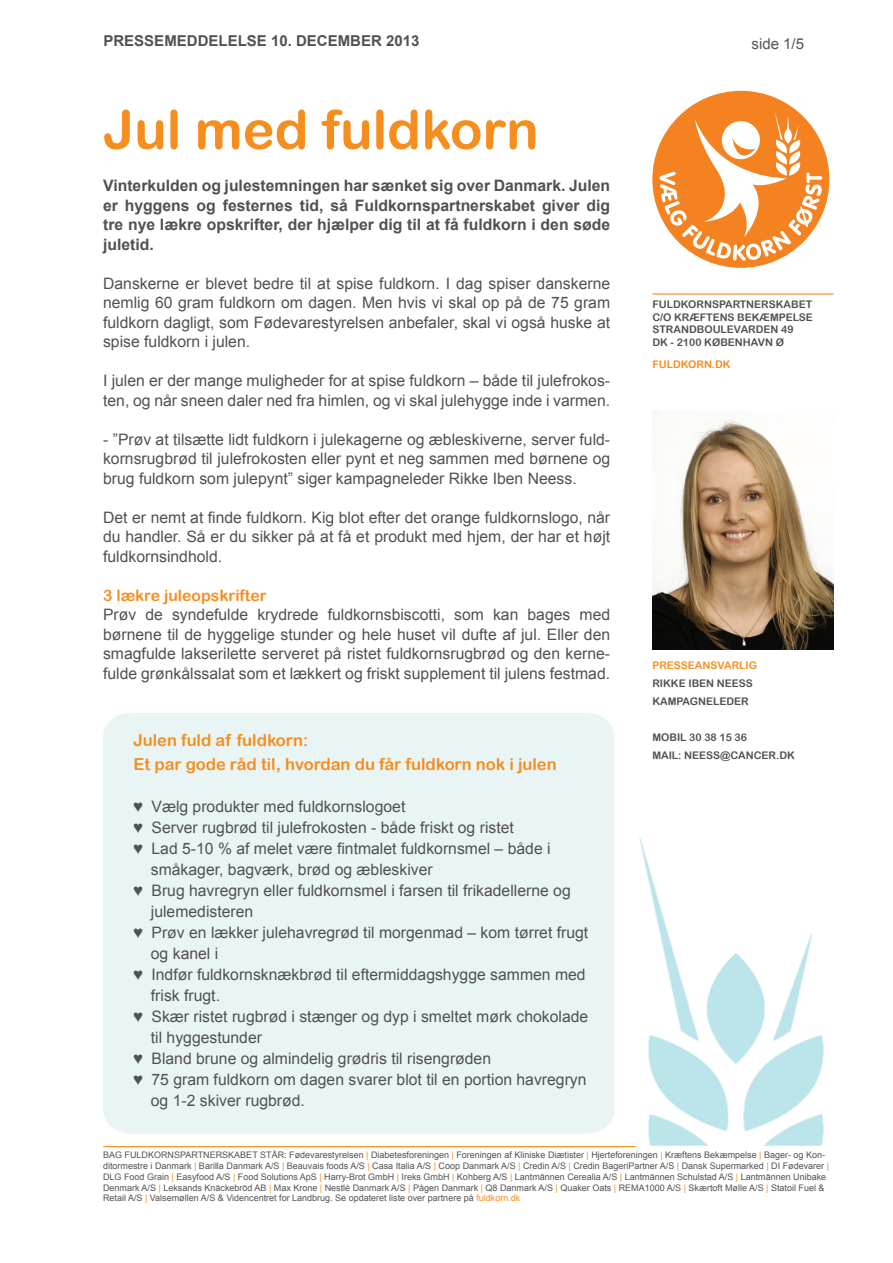
<style>
.page{position:relative;width:893px;height:1263px;background:#fff}
.page>*{position:absolute;margin:0;border:0;box-sizing:border-box;transform-origin:0 0}
.t1{font:54px "Arial Rounded MT Bold";color:#f68e1f}
.t2{font:16.5px/24px "Arial Rounded MT Bold";color:#f68d1e}
.t3{font:15.75px/19.5px "Arial";color:#515151;text-align:justify}
.t4{font:700 15.75px/19.5px "Arial";color:#515151;text-align:justify}
.t5{font:15.75px "Arial Rounded MT Bold";color:#f68d1e}
.t6{font:700 15px "Arial";color:#535251}
.t7{font:15px "Arial";color:#535251}
.t8{font:10.5px/12.6px "Arial Rounded MT Bold";color:#515151}
.t9{font:10.5px "Arial Rounded MT Bold";color:#f68d1e}
.t10{font:9px/10.8px "Arial";color:#535251}
.s1{color:#f68d1e}
</style>
<div class="page">
<div style="left:652px;top:91px;width:177px;height:177px;background:#f58220;border-radius:50%"></div>
<svg style="left:659px;top:111px;width:163px;height:150px"></svg>
<hr style="left:652px;top:293px;width:182px;height:2px;background:#f68d1e">
<img style="left:598px;top:837px;width:226px;height:311px">
<hr style="left:103px;top:1146px;width:533px;height:1px;background:#f68d1e">
<img style="left:652px;top:410px;width:182px;height:239px">
<p class="t6" style="left:103px;top:31px;width:317px">PRESSEMEDDELELSE 10. DECEMBER 2013</p>
<p class="t7" style="left:752px;top:33px;width:54px">side 1/5</p>
<h1 class="t1" style="left:103px;top:98px;width:437px">Jul med fuldkorn</h1>
<p class="t4" style="left:103px;top:176px;width:509px">Vinterkulden og julestemningen har sænket sig over Danmark. Julen er hyggens og festernes tid, så Fuldkornspartnerskabet giver dig tre nye lækre opskrifter, der hjælper dig til at få fuldkorn i den søde juletid.</p>
<p class="t3" style="left:103px;top:273px;width:509px">Danskerne er blevet bedre til at spise fuldkorn. I dag spiser danskerne nemlig 60 gram fuldkorn om dagen. Men hvis vi skal op på de 75 gram fuldkorn dagligt, som Fødevarestyrelsen anbefaler, skal vi også huske at spise fuldkorn i julen.</p>
<p class="t3" style="left:103px;top:371px;width:509px">I julen er der mange muligheder for at spise fuldkorn – både til julefrokos&shy;ten, og når sneen daler ned fra himlen, og vi skal julehygge inde i varmen.</p>
<p class="t3" style="left:103px;top:429px;width:509px">- ”Prøv at tilsætte lidt fuldkorn i julekagerne og æbleskiverne, server fuld&shy;kornsrugbrød til julefrokosten eller pynt et neg sammen med børnene og brug fuldkorn som julepynt” siger kampagneleder Rikke Iben Neess.</p>
<p class="t3" style="left:103px;top:507px;width:509px">Det er nemt at finde fuldkorn. Kig blot efter det orange fuldkornslogo, når du handler. Så er du sikker på at få et produkt med hjem, der har et højt fuldkornsindhold.</p>
<p class="t5" style="left:103px;top:586px;width:165px">3 lækre juleopskrifter</p>
<p class="t3" style="left:103px;top:605px;width:509px">Prøv de syndefulde krydrede fuldkornsbiscotti, som kan bages med børnene til de hyggelige stunder og hele huset vil dufte af jul. Eller den smagfulde lakserilette serveret på ristet fuldkornsrugbrød og den kerne&shy;fulde grønkålssalat som et lækkert og friskt supplement til julens festmad.</p>
<p class="t2" style="left:133px;top:728px;width:425px">Julen fuld af fuldkorn:<br>Et par gode råd til, hvordan du får fuldkorn nok i julen</p>
<p class="t3" style="left:133px;top:797px;width:273px">♥ Vælg produkter med fuldkornslogoet</p>
<p class="t3" style="left:133px;top:818px;width:382px">♥ Server rugbrød til julefrokosten - både friskt og ristet</p>
<p class="t3" style="left:133px;top:839px;width:419px">♥ Lad 5-10 % af melet være fintmalet fuldkornsmel – både i</p>
<p class="t3" style="left:151px;top:860px;width:283px">småkager, bagværk, brød og æbleskiver</p>
<p class="t3" style="left:133px;top:881px;width:439px">♥ Brug havregryn eller fuldkornsmel i farsen til frikadellerne og</p>
<p class="t3" style="left:151px;top:902px;width:104px">julemedisteren</p>
<p class="t3" style="left:133px;top:923px;width:456px">♥ Prøv en lækker julehavregrød til morgenmad – kom tørret frugt</p>
<p class="t3" style="left:151px;top:944px;width:69px">og kanel i</p>
<p class="t3" style="left:133px;top:965px;width:454px">♥ Indfør fuldkornsknækbrød til eftermiddagshygge sammen med</p>
<p class="t3" style="left:151px;top:986px;width:71px">frisk frugt.</p>
<p class="t3" style="left:133px;top:1007px;width:456px">♥ Skær ristet rugbrød i stænger og dyp i smeltet mørk chokolade</p>
<p class="t3" style="left:151px;top:1028px;width:113px">til hyggestunder</p>
<p class="t3" style="left:133px;top:1049px;width:359px">♥ Bland brune og almindelig grødris til risengrøden</p>
<p class="t3" style="left:133px;top:1070px;width:455px">♥ 75 gram fuldkorn om dagen svarer blot til en portion havregryn</p>
<p class="t3" style="left:151px;top:1091px;width:156px">og 1-2 skiver rugbrød.</p>
<p class="t8" style="left:652px;top:298px;width:162px">FULDKORNSPARTNERSKABET<br>C/O KRÆFTENS BEKÆMPELSE<br>STRANDBOULEVARDEN 49<br>DK - 2100 KØBENHAVN Ø</p>
<p class="t9" style="left:652px;top:358px;width:80px">FULDKORN.DK</p>
<p class="t9" style="left:652px;top:659px;width:106px">PRESSEANSVARLIG</p>
<p class="t8" style="left:652px;top:674px;width:102px;line-height:18px">RIKKE IBEN NEESS<br>KAMPAGNELEDER</p>
<p class="t8" style="left:652px;top:728px;width:144px;line-height:18px">MOBIL 30 38 15 36<br>MAIL: NEESS@CANCER.DK</p>
<p class="t10" style="left:103px;top:1150px;width:727px">BAG FULDKORNSPARTNERSKABET STÅR: Fødevarestyrelsen <span class="s1">|</span> Diabetesforeningen <span class="s1">|</span> Foreningen af Kliniske Diætister <span class="s1">|</span> Hjerteforeningen <span class="s1">|</span> Kræftens Bekæmpelse <span class="s1">|</span> Bager- og Kon&shy;ditormestre i Danmark <span class="s1">|</span> Barilla Danmark A/S <span class="s1">|</span> Beauvais foods A/S <span class="s1">|</span> Casa Italia A/S <span class="s1">|</span> Coop Danmark A/S <span class="s1">|</span> Credin A/S <span class="s1">|</span> Credin BageriPartner A/S <span class="s1">|</span> Dansk Supermarked <span class="s1">|</span> DI Fødevarer <span class="s1">| </span>DLG Food Grain <span class="s1">|</span> Easyfood A/S <span class="s1">|</span> Food Solutions ApS <span class="s1">|</span> Harry-Brot GmbH <span class="s1">|</span> Ireks GmbH <span class="s1">|</span> Kohberg A/S <span class="s1">|</span> Lantmännen Cerealia A/S <span class="s1">|</span> Lantmännen Schulstad A/S <span class="s1">|</span> Lantmännen Unibake Denmark A/S <span class="s1">|</span> Leksands Knäckebröd AB <span class="s1">|</span> Max Krone <span class="s1">|</span> Nestlé Danmark A/S <span class="s1">|</span> Pågen Danmark <span class="s1">|</span> Q8 Danmark A/S <span class="s1">|</span> Quaker Oats <span class="s1">|</span> REMA1000 A/S <span class="s1">|</span> Skærtoft Mølle A/S <span class="s1">|</span> Statoil Fuel &amp; Retail A/S <span class="s1">|</span> Valsemøllen A/S &amp; Videncentret for Landbrug. Se opdateret liste over partnere på <span class="s1">fuldkorn.dk</span></p>
</div>
